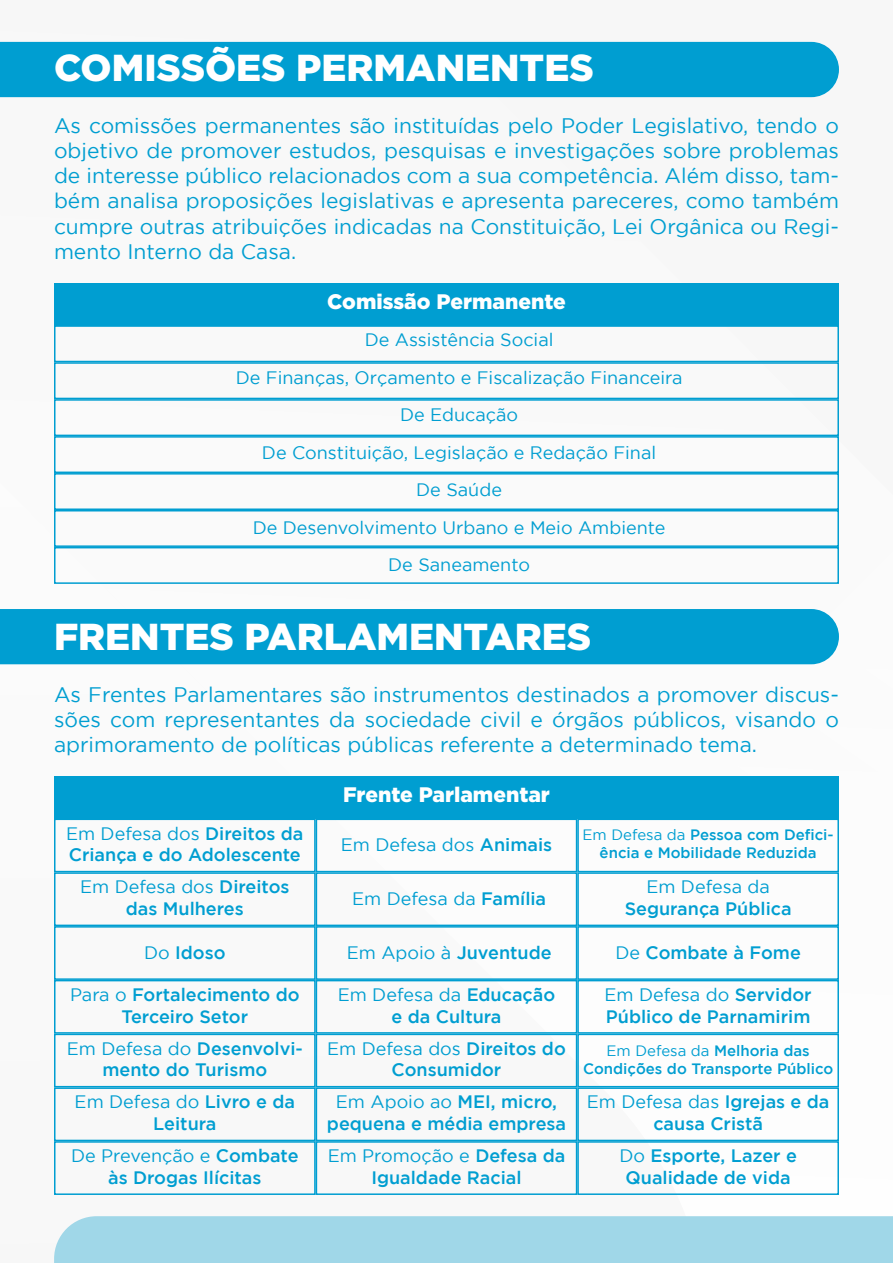
<style>
.page{position:relative;width:893px;height:1263px;background:#fff}
.page>*{position:absolute;margin:0;border:0;box-sizing:border-box;transform-origin:0 0}
.t1{font:900 37.5px "Gotham";color:#fff}
.t2{font:21px/25.2px "Gotham";color:#009ed1;text-align:justify}
.t3{font:900 21px "Gotham";color:#fff}
.t4{font:500 18px/21.6px "Gotham";color:#009ed1;text-align:center}
.t5{font:18px/37.5px "Gotham";color:#009ed1;text-align:center}
.t6{font:500 15px/18px "Gotham";color:#009ed1;text-align:center}
.s1{font-weight:400}
.s2{font-weight:500}
</style>
<div class="page">
<div style="left:54px;top:1216px;width:839px;height:47px;background:#a0d7e8"></div>
<div style="left:0;top:609px;width:839px;height:55px;background:#009ed1"></div>
<div style="left:0;top:42px;width:839px;height:55px;background:#009ed1"></div>
<div style="left:54px;top:283px;width:785px;height:42px;background:#009ed1"></div>
<div style="left:54px;top:776px;width:785px;height:42px;background:#009ed1"></div>
<div style="left:54px;top:325px;width:785px;height:37px;border:2px solid #009ed1"></div>
<div style="left:54px;top:818px;width:262px;height:54px;border:2px solid #009ed1"></div>
<div style="left:316px;top:818px;width:261px;height:54px;border:2px solid #009ed1"></div>
<div style="left:577px;top:818px;width:262px;height:54px;border:2px solid #009ed1"></div>
<div style="left:54px;top:399px;width:785px;height:37px;border:2px solid #009ed1"></div>
<div style="left:54px;top:926px;width:262px;height:54px;border:2px solid #009ed1"></div>
<div style="left:316px;top:926px;width:261px;height:54px;border:2px solid #009ed1"></div>
<div style="left:577px;top:926px;width:262px;height:54px;border:2px solid #009ed1"></div>
<div style="left:54px;top:510px;width:785px;height:37px;border:2px solid #009ed1"></div>
<div style="left:54px;top:1087px;width:262px;height:54px;border:2px solid #009ed1"></div>
<div style="left:316px;top:1087px;width:261px;height:54px;border:2px solid #009ed1"></div>
<div style="left:577px;top:1087px;width:262px;height:54px;border:2px solid #009ed1"></div>
<div style="left:54px;top:362px;width:785px;height:37px;border:2px solid #009ed1"></div>
<div style="left:54px;top:872px;width:262px;height:54px;border:2px solid #009ed1"></div>
<div style="left:316px;top:872px;width:261px;height:54px;border:2px solid #009ed1"></div>
<div style="left:577px;top:872px;width:262px;height:54px;border:2px solid #009ed1"></div>
<div style="left:54px;top:473px;width:785px;height:37px;border:2px solid #009ed1"></div>
<div style="left:54px;top:1034px;width:262px;height:53px;border:2px solid #009ed1"></div>
<div style="left:316px;top:1034px;width:261px;height:53px;border:2px solid #009ed1"></div>
<div style="left:577px;top:1034px;width:262px;height:53px;border:2px solid #009ed1"></div>
<div style="left:54px;top:436px;width:785px;height:37px;border:2px solid #009ed1"></div>
<div style="left:54px;top:980px;width:262px;height:54px;border:2px solid #009ed1"></div>
<div style="left:316px;top:980px;width:261px;height:54px;border:2px solid #009ed1"></div>
<div style="left:577px;top:980px;width:262px;height:54px;border:2px solid #009ed1"></div>
<div style="left:54px;top:547px;width:785px;height:37px;border:2px solid #009ed1"></div>
<div style="left:54px;top:1141px;width:262px;height:54px;border:2px solid #009ed1"></div>
<div style="left:316px;top:1141px;width:261px;height:54px;border:2px solid #009ed1"></div>
<div style="left:577px;top:1141px;width:262px;height:54px;border:2px solid #009ed1"></div>
<h1 class="t1" style="left:54px;top:46px;width:541px">COMISSÕES PERMANENTES</h1>
<p class="t2" style="left:54px;top:112px;width:786px">As comissões permanentes são instituídas pelo Poder Legislativo, tendo o objetivo de promover estudos, pesquisas e investigações sobre problemas de interesse público relacionados com a sua competência. Além disso, tam&shy;bém analisa proposições legislativas e apresenta pareceres, como também cumpre outras atribuições indicadas na Constituição, Lei Orgânica ou Regi&shy;mento Interno da Casa.</p>
<p class="t3" style="left:327px;top:289px;width:240px">Comissão Permanente</p>
<p class="t5" style="left:236px;top:321px;width:448px">De Assistência Social<br>De Finanças, Orçamento e Fiscalização Financeira<br>De Educação<br>De Constituição, Legislação e Redação Final<br>De Saúde<br>De Desenvolvimento Urbano e Meio Ambiente<br>De Saneamento</p>
<h1 class="t1" style="left:54px;top:615px;width:539px">FRENTES PARLAMENTARES</h1>
<p class="t2" style="left:54px;top:682px;width:786px">As Frentes Parlamentares são instrumentos destinados a promover discus&shy;sões com representantes da sociedade civil e órgãos públicos, visando o aprimoramento de políticas públicas referente a determinado tema.</p>
<p class="t3" style="left:343px;top:782px;width:208px">Frente Parlamentar</p>
<p class="t4" style="left:66px;top:822px;width:239px;text-align:left"><span class="s1">Em Defesa dos</span> Direitos da<br>Criança e do Adolescente</p>
<p class="t6" style="left:583px;top:825px;width:253px"><span class="s1">Em Defesa da</span> Pessoa com Defici&shy;ência e Mobilidade Reduzida</p>
<p class="t5" style="left:341px;top:825px;width:213px">Em Defesa dos <span class="s2">Animais</span></p>
<p class="t4" style="left:80px;top:876px;width:211px"><span class="s1">Em Defesa dos</span> Direitos das Mulheres</p>
<p class="t4" style="left:144px;top:941px;width:83px"><span class="s1">Do</span> Idoso</p>
<p class="t5" style="left:352px;top:879px;width:195px">Em Defesa da <span class="s2">Família</span></p>
<p class="t5" style="left:646px;top:868px;width:125px">Em Defesa da</p>
<p class="t4" style="left:625px;top:897px;width:168px">Segurança Pública</p>
<p class="t4" style="left:347px;top:941px;width:206px"><span class="s1">Em Apoio à</span> Juventude</p>
<p class="t4" style="left:615px;top:941px;width:187px"><span class="s1">De</span> Combate à Fome</p>
<p class="t4" style="left:70px;top:983px;width:231px"><span class="s1">Para o</span> Fortalecimento do<br>Terceiro Setor</p>
<p class="t4" style="left:338px;top:983px;width:219px"><span class="s1">Em Defesa da</span> Educação e da Cultura</p>
<p class="t4" style="left:605px;top:983px;width:209px;text-align:left"><span class="s1">Em Defesa do</span> Servidor<br>Público de Parnamirim</p>
<p class="t4" style="left:67px;top:1037px;width:238px"><span class="s1">Em Defesa do</span> Desenvolvi&shy;mento do Turismo</p>
<p class="t4" style="left:327px;top:1037px;width:240px"><span class="s1">Em Defesa dos</span> Direitos do<br>Consumidor</p>
<p class="t6" style="left:583px;top:1042px;width:252px"><span class="s1">Em Defesa da</span> Melhoria das<br>Condições do Transporte Público</p>
<p class="t4" style="left:75px;top:1091px;width:222px"><span class="s1">Em Defesa do</span> Livro e da<br>Leitura</p>
<p class="t4" style="left:327px;top:1091px;width:241px"><span class="s1">Em Apoio ao</span> MEI, micro, pequena e média empresa</p>
<p class="t4" style="left:587px;top:1091px;width:244px"><span class="s1">Em Defesa das</span> Igrejas e da causa Cristã</p>
<p class="t4" style="left:71px;top:1144px;width:229px"><span class="s1">De Prevenção e</span> Combate às Drogas Ilícitas</p>
<p class="t4" style="left:328px;top:1144px;width:239px"><span class="s1">Em Promoção e</span> Defesa da<br>Igualdade Racial</p>
<p class="t4" style="left:619px;top:1144px;width:179px"><span class="s1">Do</span> Esporte, Lazer e<br>Qualidade de vida</p>
</div>
